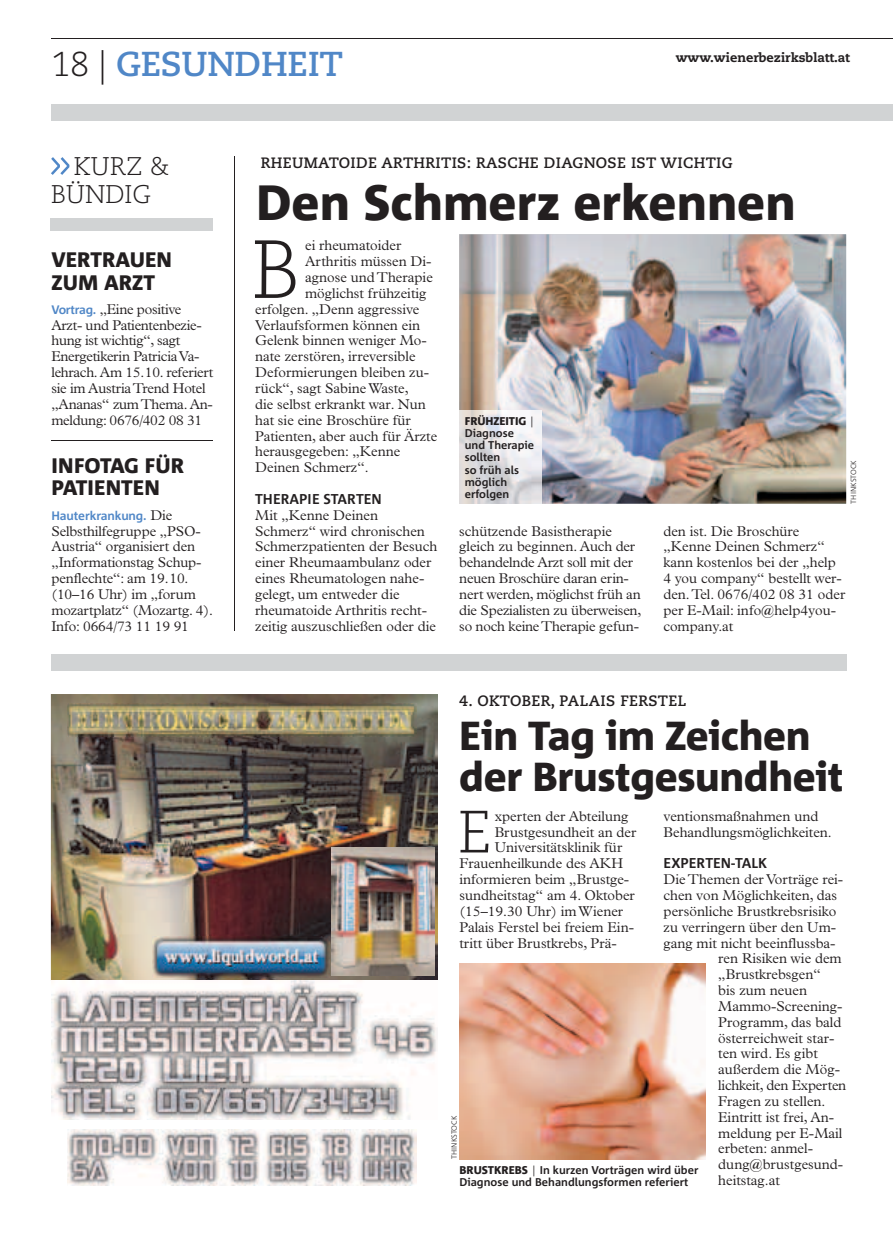
<style>
.page{position:relative;width:893px;height:1234px;background:#fff}
.page>*{position:absolute;margin:0;border:0;box-sizing:border-box;transform-origin:0 0}
.t1{font:300 82.05px "Caecilia LT Std";color:#231f20}
.t2{font:300 59.55px "Caecilia LT Std";color:#231f20}
.t3{font:800 49.5px "Corpid";color:#231f20}
.t4{font:800 40.5px/40.5px "Corpid";letter-spacing:-.01em;color:#231f20}
.t5{font:700 34.5px "Caecilia LT Std";letter-spacing:-.01em;color:#5087c7}
.t6{font:300 25.5px/28.5px "Caecilia LT Std";letter-spacing:-.01em;color:#231f20}
.t7{font:800 21px/22.5px "Corpid";color:#231f20}
.t8{font:700 15px "Caecilia LT Std";letter-spacing:.02em;color:#231f20}
.t9{font:300 14.25px/15.9px "Plantin MT Std";color:#231f20}
.t10{font:300 14.25px/15.9px "Plantin MT Std";letter-spacing:-.02em;color:#231f20}
.t11{font:700 14.25px "Corpid";color:#231f20}
.t12{font:800 12.75px "Caecilia LT Std";color:#231f20}
.t13{font:700 12.3px "Corpid";letter-spacing:-.01em;color:#5087c7}
.t14{font:700 11.25px/12px "Corpid";color:#231f20}
.t15{font:300 7.5px "Corpid";color:#231f20}
.s1{font-weight:300;color:#231f20}
.s2{font-family:"Corpid";font-weight:700;font-size:12.3px;color:#5087c7}
.s3{font-family:"Plantin MT Std";font-weight:300;font-size:14.25px;color:#231f20}
.s4{font-weight:800}
.s5{font-weight:300}
</style>
<div class="page">
<div style="left:51px;top:105px;width:842px;height:16px;background:#d1d3d4"></div>
<hr style="left:51px;top:38px;width:842px;height:1px;background:#231f20">
<hr style="left:234px;top:156px;width:1px;height:474px;background:#231f20">
<div style="left:51px;top:218px;width:162px;height:12px;background:#d1d3d4"></div>
<svg style="left:51px;top:157px;width:18px;height:18px"></svg>
<hr style="left:51px;top:439px;width:161px;height:1px;background:#231f20">
<img style="left:459px;top:234px;width:387px;height:269px">
<div style="left:51px;top:654px;width:795px;height:16px;background:#d1d3d4"></div>
<svg style="left:459px;top:503px;width:82px;height:1px"></svg>
<img style="left:459px;top:410px;width:82px;height:93px">
<img style="left:459px;top:963px;width:246px;height:195px">
<img style="left:51px;top:694px;width:387px;height:425px">
<img style="left:67px;top:703px;width:349px;height:32px">
<img style="left:67px;top:1129px;width:349px;height:55px">
<img style="left:152px;top:935px;width:177px;height:42px">
<img style="left:331px;top:847px;width:103px;height:128px">
<h3 class="t5" style="left:51px;top:43px;width:294px"><span class="s1">18 |</span> GESUNDHEIT</h3>
<p class="t12" style="left:676px;top:49px;width:176px">www.wienerbezirksblatt.at</p>
<h3 class="t6" style="left:51px;top:152px;width:121px;text-indent:23px">KURZ &amp;<br>BÜNDIG</h3>
<h3 class="t7" style="left:51px;top:249px;width:122px">VERTRAUEN<br>ZUM ARZT</h3>
<p class="t10" style="left:51px;top:301px;width:163px"><span class="s2">Vortrag.</span> „Eine positive<br>Arzt- und Patientenbezie&shy;hung ist wichtig“, sagt<br>Energetikerin Patricia Va&shy;lehrach. Am 15. 10. referiert sie im Austria Trend Hotel „Ananas“ zum Thema. An&shy;meldung: 0676/402 08 31</p>
<h3 class="t7" style="left:51px;top:454px;width:134px">INFOTAG FÜR<br>PATIENTEN</h3>
<p class="t13" style="left:51px;top:508px;width:122px">Hauterkrankung. <span class="s3">Die</span></p>
<p class="t9" style="left:51px;top:523px;width:163px">Selbsthilfegruppe „PSO-<br>Austria“ organisiert den „Informationstag Schup&shy;penflechte“: am 19. 10. (10–16 Uhr) im „forum mozartplatz“ (Mozartg. 4).<br>Info: 0664/73 11 19 91</p>
<p class="t8" style="left:261px;top:154px;width:473px">RHEUMATOIDE ARTHRITIS: RASCHE DIAGNOSE IST WICHTIG</p>
<h3 class="t3" style="left:256px;top:176px;width:541px">Den Schmerz erkennen</h3>
<h1 class="t1" style="left:251px;top:223px;width:52px">B</h1>
<p class="t9" style="left:305px;top:238px;width:98px">ei rheumatoider</p>
<p class="t9" style="left:305px;top:253px;width:128px">Arthritis müssen Di-</p>
<p class="t9" style="left:305px;top:269px;width:129px">agnose und Therapie</p>
<p class="t9" style="left:305px;top:285px;width:123px">möglichst frühzeitig</p>
<p class="t9" style="left:255px;top:301px;width:166px">erfolgen. „Denn aggressive</p>
<p class="t9" style="left:255px;top:317px;width:166px">Verlaufsformen können ein</p>
<p class="t9" style="left:255px;top:333px;width:173px">Gelenk binnen weniger Mo-</p>
<p class="t9" style="left:255px;top:348px;width:162px">nate zerstören, irreversible</p>
<p class="t9" style="left:255px;top:364px;width:175px">Deformierungen bleiben zu-</p>
<p class="t9" style="left:255px;top:380px;width:155px">rück“, sagt Sabine Waste,</p>
<p class="t9" style="left:255px;top:396px;width:172px">die selbst erkrankt war. Nun</p>
<p class="t9" style="left:255px;top:412px;width:157px">hat sie eine Broschüre für</p>
<p class="t9" style="left:255px;top:428px;width:184px">Patienten, aber auch für Ärzte</p>
<p class="t9" style="left:255px;top:443px;width:147px">herausgegeben: „Kenne</p>
<p class="t9" style="left:255px;top:459px;width:115px">Deinen Schmerz“.</p>
<p class="t11" style="left:255px;top:491px;width:128px">THERAPIE STARTEN</p>
<p class="t9" style="left:255px;top:507px;width:184px">Mit „Kenne Deinen<br>Schmerz“ wird chronischen<br>Schmerzpatienten der Besuch einer Rheumaambulanz oder eines Rheumatologen nahe&shy;gelegt, um entweder die rheumatoide Arthritis recht&shy;zeitig auszuschließen oder die</p>
<p class="t14" style="left:465px;top:415px;width:71px"><span class="s4">FRÜHZEITIG</span> <span class="s5">|<br></span>Diagnose und Therapie sollten<br>so früh als möglich erfolgen</p>
<p class="t15" style="left:850px;top:503px;width:45px;rotate:-90deg">THINKSTOCK</p>
<p class="t9" style="left:459px;top:523px;width:184px">schützende Basistherapie gleich zu beginnen. Auch der behandelnde Arzt soll mit der neuen Broschüre daran erin&shy;nert werden, möglichst früh an die Spezialisten zu überweisen, so noch keine Therapie gefun-</p>
<p class="t9" style="left:663px;top:523px;width:183px">den ist. Die Broschüre „Kenne Deinen Schmerz“ kann kostenlos bei der „help<br>4 you company“ bestellt wer&shy;den. Tel. 0676/402 08 31 oder per E-Mail: info@help4you&shy;company.at</p>
<p class="t8" style="left:459px;top:691px;width:229px">4. OKTOBER, PALAIS FERSTEL</p>
<h3 class="t4" style="left:459px;top:716px;width:386px">Ein Tag im Zeichen der Brustgesundheit</h3>
<h2 class="t2" style="left:458px;top:798px;width:36px">E</h2>
<p class="t9" style="left:495px;top:808px;width:135px">xperten der Abteilung</p>
<p class="t9" style="left:664px;top:808px;width:170px">ventionsmaßnahmen und<br>Behandlungsmöglichkeiten.</p>
<p class="t11" style="left:664px;top:855px;width:105px">EXPERTEN-TALK</p>
<p class="t9" style="left:664px;top:871px;width:181px">Die Themen der Vorträge rei-</p>
<p class="t9" style="left:664px;top:887px;width:175px">chen von Möglichkeiten, das</p>
<p class="t9" style="left:664px;top:902px;width:174px">persönliche Brustkrebsrisiko</p>
<p class="t9" style="left:664px;top:918px;width:174px">zu verringern über den Um-</p>
<p class="t9" style="left:664px;top:934px;width:174px">gang mit nicht beeinflussba-</p>
<p class="t9" style="left:718px;top:950px;width:125px">ren Risiken wie dem</p>
<p class="t9" style="left:718px;top:966px;width:104px">„Brustkrebsgen“</p>
<p class="t9" style="left:718px;top:982px;width:90px">bis zum neuen</p>
<p class="t9" style="left:718px;top:997px;width:126px">Mammo-Screening-</p>
<p class="t9" style="left:718px;top:1013px;width:125px">Programm, das bald</p>
<p class="t9" style="left:718px;top:1029px;width:118px">österreichweit star-</p>
<p class="t9" style="left:718px;top:1045px;width:101px">ten wird. Es gibt</p>
<p class="t9" style="left:718px;top:1061px;width:123px">außerdem die Mög-</p>
<p class="t10" style="left:718px;top:1077px;width:129px">lichkeit, den Experten</p>
<p class="t9" style="left:718px;top:1092px;width:109px">Fragen zu stellen.</p>
<p class="t9" style="left:718px;top:1108px;width:117px">Eintritt ist frei, An-</p>
<p class="t9" style="left:718px;top:1124px;width:126px">meldung per E-Mail</p>
<p class="t9" style="left:718px;top:1140px;width:96px">erbeten: anmel-</p>
<p class="t9" style="left:718px;top:1156px;width:126px">dung@brustgesund-</p>
<p class="t9" style="left:718px;top:1172px;width:63px">heitstag.at</p>
<p class="t9" style="left:495px;top:823px;width:143px">Brustgesundheit an der</p>
<p class="t9" style="left:495px;top:839px;width:129px">Universitätsklinik für</p>
<p class="t9" style="left:459px;top:855px;width:165px">Frauenheilkunde des AKH</p>
<p class="t9" style="left:459px;top:871px;width:171px">informieren beim „Brustge-</p>
<p class="t9" style="left:459px;top:887px;width:177px">sundheitstag“ am 4. Oktober</p>
<p class="t9" style="left:459px;top:902px;width:165px">(15–19.30 Uhr) im Wiener</p>
<p class="t9" style="left:459px;top:918px;width:176px">Palais Ferstel bei freiem Ein-</p>
<p class="t9" style="left:459px;top:934px;width:159px">tritt über Brustkrebs, Prä-</p>
<p class="t15" style="left:450px;top:1158px;width:45px;rotate:-90deg">THINKSTOCK</p>
<p class="t14" style="left:459px;top:1164px;width:240px"><span class="s4">BRUSTKREBS</span> <span class="s5">|</span> In kurzen Vorträgen wird über<br>Diagnose und Behandlungsformen referiert</p>
</div>
